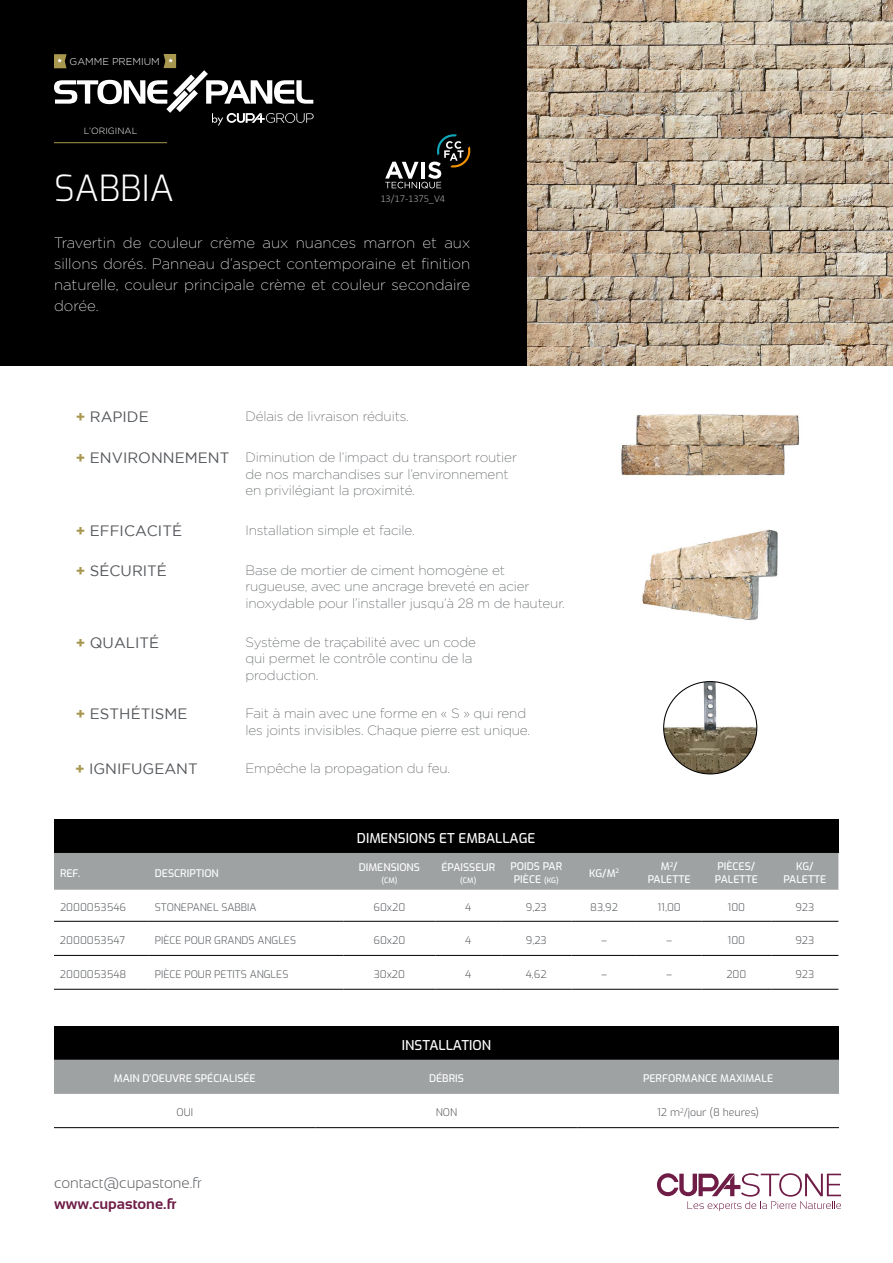
<style>
.page{position:relative;width:893px;height:1263px;background:#fff}
.page>*{position:absolute;margin:0;border:0;box-sizing:border-box;transform-origin:0 0}
.t1{font:300 36px "Exo";color:#fff}
.t2{font:200 15px/21px "Gotham";color:#fff;text-align:justify}
.t3{font:15px "Gotham";color:#53565a}
.t4{font:300 15px "Sansation";color:#53565a}
.t5{font:700 15px "Sansation";color:#6f1d46}
.t6{font:200 13.5px/16.5px "Gotham";letter-spacing:-.01em;color:#53565a}
.t7{font:500 13.5px "Exo";color:#fff}
.t8{font:300 10.5px "Exo";color:#53565a}
.t9{font:500 10.5px/12.6px "Exo";color:#fff;text-align:center}
.t10{font:300 10.5px "Calibri";letter-spacing:-.01em;color:#9fa2a3}
.t11{font:300 9.9px "Gotham";color:#fff}
.t12{font:300 9px "Gotham";color:#fff}
.t13{font:500 7.5px "Exo";color:#fff}
.s1{font-weight:700;color:#a7974f}
.s2{font-size:7.5px}
</style>
<div class="page">
<div style="left:0;top:0;width:527px;height:365px;background:#000"></div>
<img style="left:527px;top:0;width:366px;height:365px">
<div style="left:54px;top:819px;width:784px;height:34px;background:#000"></div>
<div style="left:54px;top:853px;width:784px;height:37px;background:#9fa2a3"></div>
<hr style="left:54px;top:921px;width:95px;height:1px;background:#000">
<hr style="left:149px;top:921px;width:194px;height:1px;background:#000">
<hr style="left:343px;top:921px;width:92px;height:1px;background:#000">
<hr style="left:435px;top:921px;width:66px;height:1px;background:#000">
<hr style="left:501px;top:921px;width:70px;height:1px;background:#000">
<hr style="left:571px;top:921px;width:66px;height:1px;background:#000">
<hr style="left:637px;top:921px;width:64px;height:1px;background:#000">
<hr style="left:701px;top:921px;width:70px;height:1px;background:#000">
<hr style="left:771px;top:921px;width:67px;height:1px;background:#000">
<hr style="left:54px;top:955px;width:95px;height:1px;background:#000">
<hr style="left:149px;top:955px;width:194px;height:1px;background:#000">
<hr style="left:343px;top:955px;width:92px;height:1px;background:#000">
<hr style="left:435px;top:955px;width:66px;height:1px;background:#000">
<hr style="left:501px;top:955px;width:70px;height:1px;background:#000">
<hr style="left:571px;top:955px;width:66px;height:1px;background:#000">
<hr style="left:637px;top:955px;width:64px;height:1px;background:#000">
<hr style="left:701px;top:955px;width:70px;height:1px;background:#000">
<hr style="left:771px;top:955px;width:67px;height:1px;background:#000">
<hr style="left:54px;top:989px;width:95px;height:1px;background:#000">
<hr style="left:149px;top:989px;width:194px;height:1px;background:#000">
<hr style="left:343px;top:989px;width:92px;height:1px;background:#000">
<hr style="left:435px;top:989px;width:66px;height:1px;background:#000">
<hr style="left:501px;top:989px;width:70px;height:1px;background:#000">
<hr style="left:571px;top:989px;width:66px;height:1px;background:#000">
<hr style="left:637px;top:989px;width:64px;height:1px;background:#000">
<hr style="left:701px;top:989px;width:70px;height:1px;background:#000">
<hr style="left:771px;top:989px;width:67px;height:1px;background:#000">
<div style="left:54px;top:1026px;width:785px;height:34px;background:#000"></div>
<div style="left:54px;top:1060px;width:785px;height:34px;background:#9fa2a3"></div>
<hr style="left:54px;top:1127px;width:262px;height:1px;background:#000">
<hr style="left:316px;top:1127px;width:261px;height:1px;background:#000">
<hr style="left:577px;top:1127px;width:262px;height:1px;background:#000">
<svg style="left:54px;top:54px;width:260px;height:71px"></svg>
<svg style="left:657px;top:1173px;width:184px;height:38px"></svg>
<svg style="left:385px;top:134px;width:85px;height:54px"></svg>
<hr style="left:54px;top:142px;width:113px;height:1px;background:#a7974f">
<img style="left:642px;top:529px;width:136px;height:92px">
<img style="left:621px;top:414px;width:178px;height:62px">
<img style="left:664px;top:682px;width:93px;height:92px;border-radius:46px">
<p class="t11" style="left:70px;top:55px;width:92px">GAMME PREMIUM</p>
<p class="t12" style="left:84px;top:125px;width:55px">L’ORIGINAL</p>
<h1 class="t1" style="left:54px;top:162px;width:121px">SABBIA</h1>
<p class="t10" style="left:380px;top:192px;width:66px">13/17-1375_V4</p>
<p class="t2" style="left:54px;top:232px;width:418px">Travertin de couleur crème aux nuances marron et aux sillons dorés. Panneau d’aspect contemporaine et finition naturelle, couleur principale crème et couleur secondaire dorée.</p>
<p class="t3" style="left:76px;top:409px;width:74px"><span class="s1">+</span> RAPIDE</p>
<p class="t3" style="left:76px;top:450px;width:155px"><span class="s1">+</span> ENVIRONNEMENT</p>
<p class="t6" style="left:245px;top:408px;width:165px">Délais de livraison réduits.</p>
<p class="t6" style="left:245px;top:449px;width:273px">Diminution de l’impact du transport routier de nos marchandises sur l’environnement en privilégiant la proximité.</p>
<p class="t3" style="left:76px;top:523px;width:108px"><span class="s1">+</span> EFFICACITÉ</p>
<p class="t6" style="left:245px;top:522px;width:171px">Installation simple et facile.</p>
<p class="t3" style="left:76px;top:562px;width:93px"><span class="s1">+</span> SÉCURITÉ</p>
<p class="t6" style="left:245px;top:561px;width:321px">Base de mortier de ciment homogène et rugueuse, avec une ancrage breveté en acier inoxydable pour l’installer jusqu’à 28 m de hauteur.</p>
<p class="t3" style="left:76px;top:634px;width:85px"><span class="s1">+</span> QUALITÉ</p>
<p class="t6" style="left:245px;top:633px;width:232px">Système de traçabilité avec un code qui permet le contrôle continu de la production.</p>
<p class="t3" style="left:76px;top:706px;width:113px"><span class="s1">+</span> ESTHÉTISME</p>
<p class="t6" style="left:245px;top:705px;width:286px">Fait à main avec une forme en « S » qui rend les joints invisibles. Chaque pierre est unique.</p>
<p class="t3" style="left:75px;top:761px;width:124px"><span class="s1">+</span> IGNIFUGEANT</p>
<p class="t6" style="left:245px;top:760px;width:206px">Empêche la propagation du feu.</p>
<p class="t9" style="left:60px;top:866px;width:22px">REF.</p>
<p class="t9" style="left:155px;top:866px;width:66px">DESCRIPTION</p>
<p class="t7" style="left:357px;top:828px;width:180px">DIMENSIONS ET EMBALLAGE</p>
<p class="t9" style="left:359px;top:860px;width:63px">DIMENSIONS</p>
<p class="t13" style="left:381px;top:874px;width:18px">(CM)</p>
<p class="t9" style="left:441px;top:860px;width:55px">ÉPAISSEUR</p>
<p class="t13" style="left:460px;top:874px;width:18px">(CM)</p>
<p class="t9" style="left:510px;top:860px;width:53px">POIDS PAR<br>PIÈCE <span class="s2">(KG)</span></p>
<p class="t9" style="left:589px;top:866px;width:32px">KG/M<sup>2</sup></p>
<p class="t9" style="left:648px;top:860px;width:44px">M<sup>2</sup>/<br>PALETTE</p>
<p class="t9" style="left:715px;top:860px;width:44px;text-align:left">PIÈCES/<br>PALETTE</p>
<p class="t9" style="left:783px;top:860px;width:44px">KG/<br>PALETTE</p>
<p class="t8" style="left:60px;top:899px;width:68px">2000053546</p>
<p class="t8" style="left:155px;top:899px;width:103px">STONEPANEL SABBIA</p>
<p class="t8" style="left:373px;top:899px;width:33px">60x20</p>
<p class="t8" style="left:465px;top:899px;width:8px">4</p>
<p class="t8" style="left:526px;top:899px;width:22px">9,23</p>
<p class="t8" style="left:590px;top:899px;width:29px">83,92</p>
<p class="t8" style="left:657px;top:899px;width:25px">11,00</p>
<p class="t8" style="left:728px;top:899px;width:19px">100</p>
<p class="t8" style="left:795px;top:899px;width:21px">923</p>
<p class="t8" style="left:60px;top:932px;width:67px">2000053547</p>
<p class="t8" style="left:155px;top:932px;width:143px">PIÈCE POUR GRANDS ANGLES</p>
<p class="t8" style="left:373px;top:932px;width:33px">60x20</p>
<p class="t8" style="left:465px;top:932px;width:8px">4</p>
<p class="t8" style="left:526px;top:932px;width:22px">9,23</p>
<p class="t8" style="left:601px;top:932px;width:7px">–</p>
<p class="t8" style="left:666px;top:932px;width:7px">–</p>
<p class="t8" style="left:728px;top:932px;width:19px">100</p>
<p class="t8" style="left:795px;top:932px;width:21px">923</p>
<p class="t8" style="left:60px;top:966px;width:68px">2000053548</p>
<p class="t8" style="left:155px;top:966px;width:135px">PIÈCE POUR PETITS ANGLES</p>
<p class="t8" style="left:374px;top:966px;width:33px">30x20</p>
<p class="t8" style="left:465px;top:966px;width:8px">4</p>
<p class="t8" style="left:526px;top:966px;width:22px">4,62</p>
<p class="t8" style="left:601px;top:966px;width:7px">–</p>
<p class="t8" style="left:666px;top:966px;width:7px">–</p>
<p class="t8" style="left:726px;top:966px;width:22px">200</p>
<p class="t8" style="left:795px;top:966px;width:21px">923</p>
<p class="t7" style="left:402px;top:1035px;width:91px">INSTALLATION</p>
<p class="t9" style="left:114px;top:1071px;width:144px">MAIN D’OEUVRE SPÉCIALISÉE</p>
<p class="t9" style="left:429px;top:1071px;width:36px">DÉBRIS</p>
<p class="t9" style="left:643px;top:1071px;width:132px">PERFORMANCE MAXIMALE</p>
<p class="t8" style="left:177px;top:1104px;width:18px">OUI</p>
<p class="t8" style="left:436px;top:1104px;width:23px">NON</p>
<p class="t8" style="left:657px;top:1104px;width:103px">12 m<sup>2</sup>/jour (8 heures)</p>
<p class="t4" style="left:54px;top:1174px;width:149px">contact@cupastone.fr</p>
<p class="t5" style="left:54px;top:1195px;width:124px">www.cupastone.fr</p>
</div>
